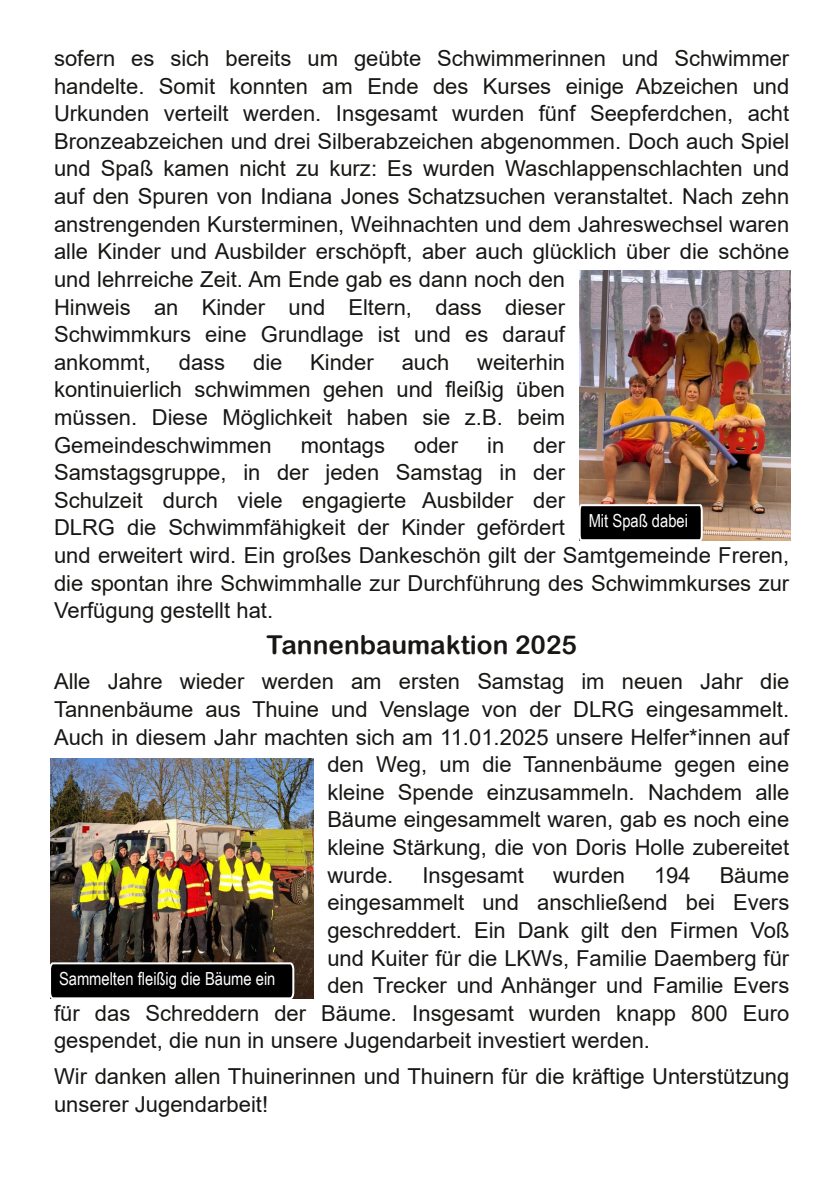
<style>
.page{position:relative;width:840px;height:1191px;background:#fff}
.page>*{position:absolute;margin:0;border:0;box-sizing:border-box;transform-origin:0 0}
.t1{font:26px "Arial Rounded MT Bold";color:#181715}
.t2{font:22px/27.6px "Arial";color:#181715}
.t3{font:18px "Arial Narrow";color:#fff}
</style>
<div class="page">
<img style="left:579px;top:270px;width:211px;height:270px">
<svg style="left:579px;top:503px;width:124px;height:38px;background:#252322"></svg>
<img style="left:50px;top:758px;width:263px;height:240px">
<svg style="left:50px;top:961px;width:245px;height:38px;background:#1d1c1c"></svg>
<p class="t2" style="left:54px;top:45px;width:736px">sofern es sich bereits um geübte Schwimmerinnen und Schwimmer handelte. Somit konnten am Ende des Kurses einige Abzeichen und Urkunden verteilt werden. Insgesamt wurden fünf Seepferdchen, acht Bronzeabzeichen und drei Silberabzeichen abgenommen. Doch auch Spiel und Spaß kamen nicht zu kurz: Es wurden Waschlappenschlachten und auf den Spuren von Indiana Jones Schatzsuchen veranstaltet. Nach zehn anstrengenden Kursterminen, Weihnachten und dem Jahreswechsel waren alle Kinder und Ausbilder erschöpft, aber auch glücklich über die schöne und lehrreiche Zeit. Am Ende gab es dann noch den<br>Hinweis an Kinder und Eltern, dass dieser<br>Schwimmkurs eine Grundlage ist und es darauf<br>ankommt,</p>
<p class="t2" style="left:54px;top:348px;width:512px;text-align:justify;text-indent:423px">weiterhin kontinuierlich schwimmen gehen und fleißig üben müssen. Diese Möglichkeit haben sie z.B. beim Gemeindeschwimmen</p>
<p class="t2" style="left:179px;top:348px;width:48px">dass</p>
<p class="t2" style="left:253px;top:348px;width:31px">die</p>
<p class="t2" style="left:310px;top:348px;width:65px">Kinder</p>
<p class="t2" style="left:401px;top:348px;width:49px">auch</p>
<p class="t2" style="left:54px;top:431px;width:736px;text-indent:479px">der<br>Samstagsgruppe, in der jeden Samstag in der<br>Schulzeit durch viele engagierte Ausbilder der<br>DLRG die Schwimmfähigkeit der Kinder gefördert<br>und erweitert wird. Ein großes Dankeschön gilt der Samtgemeinde Freren, die spontan ihre Schwimmhalle zur Durchführung des Schwimmkurses zur Verfügung gestellt hat.</p>
<p class="t1" style="left:266px;top:629px;width:312px">Tannenbaumaktion 2025</p>
<p class="t2" style="left:54px;top:668px;width:736px">Alle Jahre wieder werden am ersten Samstag im neuen Jahr die</p>
<p class="t2" style="left:54px;top:695px;width:736px">Tannenbäume aus Thuine und Venslage von der DLRG eingesammelt.</p>
<p class="t2" style="left:54px;top:723px;width:736px">Auch in diesem Jahr machten sich am 11.01.2025 unsere Helfer*innen auf</p>
<p class="t2" style="left:327px;top:751px;width:463px">den Weg, um die Tannenbäume gegen eine</p>
<p class="t2" style="left:327px;top:778px;width:463px">kleine Spende einzusammeln. Nachdem alle</p>
<p class="t2" style="left:327px;top:806px;width:463px">Bäume eingesammelt waren, gab es noch eine</p>
<p class="t2" style="left:327px;top:833px;width:463px">kleine Stärkung, die von Doris Holle zubereitet</p>
<p class="t2" style="left:327px;top:861px;width:67px">wurde.</p>
<p class="t2" style="left:422px;top:861px;width:103px">Insgesamt</p>
<p class="t2" style="left:552px;top:861px;width:74px">wurden</p>
<p class="t2" style="left:653px;top:861px;width:38px">194</p>
<p class="t2" style="left:719px;top:861px;width:71px">Bäume</p>
<p class="t2" style="left:327px;top:889px;width:463px">eingesammelt und anschließend bei Evers</p>
<p class="t2" style="left:327px;top:916px;width:463px">geschreddert. Ein Dank gilt den Firmen Voß</p>
<p class="t2" style="left:327px;top:944px;width:463px">und Kuiter für die LKWs, Familie Daemberg für</p>
<p class="t2" style="left:327px;top:971px;width:463px">den Trecker und Anhänger und Familie Evers</p>
<p class="t2" style="left:54px;top:999px;width:736px">für das Schreddern der Bäume. Insgesamt wurden knapp 800 Euro</p>
<p class="t2" style="left:54px;top:1027px;width:597px">gespendet, die nun in unsere Jugendarbeit investiert werden.</p>
<p class="t2" style="left:54px;top:1062px;width:736px">Wir danken allen Thuinerinnen und Thuinern für die kräftige Unterstützung unserer Jugendarbeit!</p>
<p class="t2" style="left:300px;top:431px;width:86px">montags</p>
<p class="t2" style="left:414px;top:431px;width:45px">oder</p>
<p class="t2" style="left:487px;top:431px;width:19px">in</p>
<p class="t3" style="left:588px;top:510px;width:101px">Mit Spaß dabei</p>
<p class="t3" style="left:59px;top:968px;width:218px">Sammelten fleißig die Bäume ein</p>
</div>
